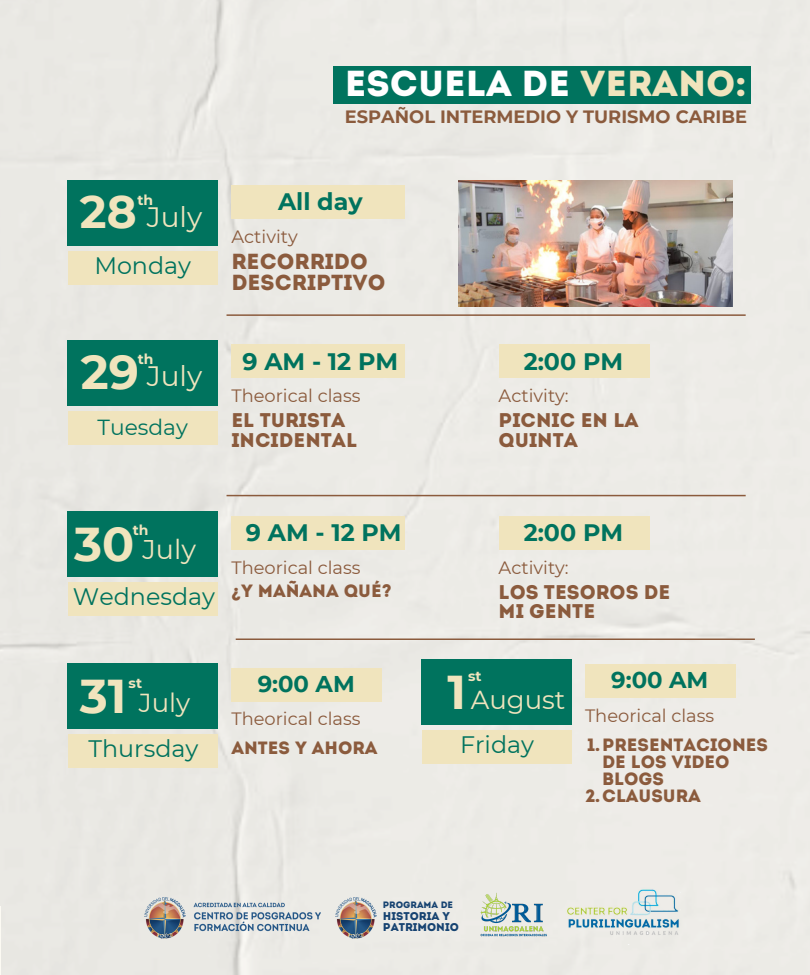
<style>
.page{position:relative;width:810px;height:975px;background:#ecebe6}
.page>*{position:absolute;margin:0;border:0;box-sizing:border-box;transform-origin:0 0}
.t1{font:700 47.4px "Montserrat";color:#f0e4bd}
.t2{font:700 45.4px "Montserrat";color:#f0e4bd}
.t3{font:36.1px "Intro";color:#fff}
.t4{font:28px "Montserrat";color:#f0e4bd}
.t5{font:27px "Montserrat";color:#f0e4bd}
.t6{font:26px "Montserrat";color:#f0e4bd}
.t7{font:700 23.8px "Montserrat";color:#00735e}
.t8{font:23.8px "Montserrat";color:#00735e}
.t9{font:700 22.8px "Montserrat";color:#00735e}
.t10{font:21.8px/21px "Intro";color:#8b5b3d}
.t11{font:21.8px "Montserrat";color:#00735e}
.t12{font:19.8px/19.5px "Intro";color:#8b5b3d}
.t13{font:17.9px "Montserrat";color:#8b5b3d}
.t14{font:17.8px/17.2px "Intro";color:#8b5b3d}
.t15{font:700 17.8px "Montserrat";color:#8b5b3d}
.t16{font:700 14px "Montserrat";color:#f0e4bd}
.t17{font:11.3px "Intro";color:#164371}
.t18{font:9.3px "Intro";color:#164371}
.s1{color:#f0e4bd}
</style>
<div class="page">
<div style="left:333px;top:66px;width:417px;height:38px;background:#00735e"></div>
<div style="left:67px;top:180px;width:151px;height:66px;background:#00735e"></div>
<div style="left:67px;top:340px;width:151px;height:66px;background:#00735e"></div>
<div style="left:67px;top:511px;width:151px;height:66px;background:#00735e"></div>
<div style="left:67px;top:663px;width:151px;height:66px;background:#00735e"></div>
<div style="left:231px;top:185px;width:174px;height:34px;background:#f0e4bd"></div>
<div style="left:231px;top:344px;width:174px;height:34px;background:#f0e4bd"></div>
<div style="left:231px;top:516px;width:174px;height:34px;background:#f0e4bd"></div>
<div style="left:231px;top:668px;width:151px;height:34px;background:#f0e4bd"></div>
<div style="left:499px;top:344px;width:151px;height:34px;background:#f0e4bd"></div>
<div style="left:69px;top:251px;width:149px;height:34px;background:#f0e4bd"></div>
<div style="left:69px;top:411px;width:149px;height:34px;background:#f0e4bd"></div>
<div style="left:69px;top:582px;width:149px;height:34px;background:#f0e4bd"></div>
<div style="left:69px;top:734px;width:149px;height:34px;background:#f0e4bd"></div>
<img style="left:144px;top:898px;width:176px;height:40px">
<img style="left:480px;top:883px;width:70px;height:64px">
<img style="left:565px;top:883px;width:115px;height:62px">
<img style="left:335px;top:898px;width:48px;height:40px">
<hr style="left:227px;top:314px;width:519px;height:2px;background:#8b5b3d">
<hr style="left:227px;top:495px;width:519px;height:1px;background:#8b5b3d">
<img style="left:458px;top:180px;width:274px;height:126px">
<hr style="left:236px;top:638px;width:519px;height:2px;background:#8b5b3d">
<div style="left:499px;top:516px;width:151px;height:34px;background:#f0e4bd"></div>
<div style="left:421px;top:659px;width:151px;height:66px;background:#00735e"></div>
<div style="left:585px;top:664px;width:151px;height:34px;background:#f0e4bd"></div>
<div style="left:422px;top:730px;width:150px;height:34px;background:#f0e4bd"></div>
<h2 class="t3" style="left:345px;top:69px;width:403px">ESCUELA DE <span class="s1">VERANO:</span></h2>
<h5 class="t15" style="left:345px;top:106px;width:404px">ESPAÑOL INTERMEDIO Y TURISMO CARIBE</h5>
<p class="t16" style="left:138px;top:191px;width:17px">th</p>
<p class="t2" style="left:80px;top:184px;width:58px">28</p>
<p class="t4" style="left:147px;top:200px;width:57px">July</p>
<h3 class="t7" style="left:278px;top:187px;width:86px">All day</h3>
<p class="t13" style="left:231px;top:225px;width:68px">Activity</p>
<h2 class="t8" style="left:94px;top:251px;width:98px">Monday</h2>
<h2 class="t10" style="left:231px;top:253px;width:156px">RECORRIDO<br>DESCRIPTIVO</h2>
<p class="t16" style="left:138px;top:351px;width:17px">th</p>
<h4 class="t1" style="left:81px;top:343px;width:60px">29</h4>
<h3 class="t4" style="left:147px;top:359px;width:57px">July</h3>
<p class="t7" style="left:243px;top:347px;width:157px">9AM-12PM</p>
<h2 class="t13" style="left:231px;top:385px;width:131px">Theorical class</h2>
<p class="t7" style="left:524px;top:347px;width:101px">2:00 PM</p>
<p class="t13" style="left:499px;top:385px;width:72px">Activity:</p>
<h5 class="t11" style="left:98px;top:414px;width:92px">Tuesday</h5>
<h5 class="t12" style="left:231px;top:412px;width:127px">EL TURISTA<br>INCIDENTAL</h5>
<h3 class="t12" style="left:499px;top:412px;width:141px">PICNIC EN LA<br>QUINTA</h3>
<p class="t16" style="left:133px;top:522px;width:17px">th</p>
<p class="t1" style="left:74px;top:515px;width:62px">30</p>
<p class="t5" style="left:142px;top:533px;width:55px">July</p>
<p class="t7" style="left:246px;top:518px;width:157px">9AM-12PM</p>
<h5 class="t13" style="left:231px;top:556px;width:131px">Theorical class</h5>
<p class="t7" style="left:524px;top:518px;width:101px">2:00 PM</p>
<p class="t13" style="left:499px;top:556px;width:72px">Activity:</p>
<p class="t8" style="left:73px;top:582px;width:144px">Wednesday</p>
<p class="t14" style="left:231px;top:584px;width:162px">¿Y MAÑANA QUÉ?</p>
<p class="t12" style="left:499px;top:584px;width:173px">LOS TESOROS DE<br>MI GENTE</p>
<p class="t16" style="left:129px;top:675px;width:15px">st</p>
<h5 class="t1" style="left:80px;top:667px;width:48px">31</h5>
<p class="t6" style="left:139px;top:687px;width:53px">July</p>
<p class="t9" style="left:258px;top:670px;width:99px">9:00 AM</p>
<p class="t13" style="left:231px;top:708px;width:131px">Theorical class</p>
<p class="t16" style="left:468px;top:668px;width:15px">st</p>
<h3 class="t1" style="left:447px;top:663px;width:20px">1</h3>
<p class="t6" style="left:471px;top:684px;width:96px">August</p>
<h5 class="t9" style="left:611px;top:666px;width:99px">9:00 AM</h5>
<h2 class="t13" style="left:585px;top:704px;width:131px">Theorical class</h2>
<p class="t8" style="left:88px;top:734px;width:112px">Thursday</p>
<h3 class="t14" style="left:231px;top:741px;width:148px">ANTES Y AHORA</h3>
<p class="t8" style="left:460px;top:730px;width:76px">Friday</p>
<h3 class="t14" style="left:602px;top:738px;width:168px;text-indent:-14px">1.PRESENTACIONES<br>DE LOS VIDEO<br>BLOGS</h3>
<p class="t14" style="left:585px;top:789px;width:117px">2.CLAUSURA</p>
<p class="t18" style="left:383px;top:901px;width:72px">PROGRAMA DE</p>
<h1 class="t17" style="left:383px;top:911px;width:69px">HISTORIA Y</h1>
<h6 class="t17" style="left:383px;top:922px;width:78px">PATRIMONIO</h6>
</div>
